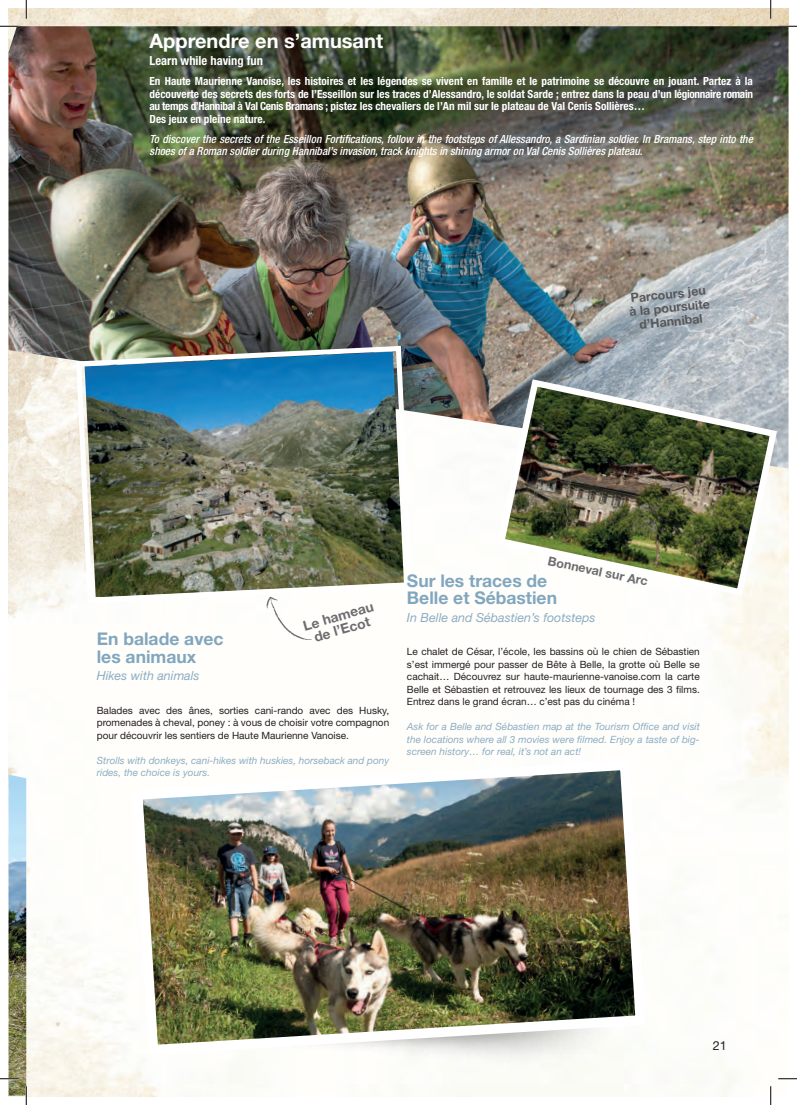
<style>
.page{position:relative;width:797px;height:1105px;background:#fff}
.page>*{position:absolute;margin:0;border:0;box-sizing:border-box;transform-origin:0 0}
.t1{font:700 20px "Helvetica Neue LT Std";color:#fff}
.t2{font:700 17.5px/17.5px "Helvetica Neue LT Std";color:#81a6bf}
.t3{font:700 13.75px/13.8px "Helvetica Neue LT Std";color:#6c6d70;text-align:center}
.t4{font:italic 12.5px "Helvetica Neue LT Std";color:#8cadc4}
.t5{font:700 12.5px/13.8px "Helvetica Neue LT Std";color:#57585a;text-align:center}
.t6{font:700 condensed 12.5px "Helvetica Neue LT Std";color:#fff}
.t7{font:700 12.5px "Helvetica Neue LT Std";color:#6c6d70}
.t8{font:12.5px "Helvetica Neue LT Std";color:#231f20}
.t9{font:700 condensed 11.25px/12.5px "Helvetica Neue LT Std";color:#fff}
.t10{font:italic 500 condensed 11.25px/12.5px "Helvetica Neue LT Std";color:#fff}
.t11{font:10px/12.5px "Helvetica Neue LT Std";color:#231f20;text-align:justify}
.t12{font:italic 10px/12.5px "Helvetica Neue LT Std";color:#8cadc4}
</style>
<div class="page">
<img style="left:9px;top:9px;width:779px;height:1087px">
<img style="left:192px;top:1060px;width:448px;height:36px">
<img style="left:127px;top:755px;width:523px;height:305px">
<img style="left:9px;top:26px;width:779px;height:443px">
<img style="left:73px;top:343px;width:342px;height:263px">
<img style="left:494px;top:376px;width:286px;height:223px">
<svg style="left:266px;top:597px;width:46px;height:43px"></svg>
<svg style="left:0;top:25px;width:19px;height:2px"></svg>
<svg style="left:778px;top:25px;width:19px;height:2px"></svg>
<svg style="left:778px;top:1078px;width:19px;height:1px"></svg>
<svg style="left:25px;top:0;width:2px;height:19px"></svg>
<img style="left:0;top:775px;width:27px;height:330px">
<svg style="left:770px;top:0;width:1px;height:19px"></svg>
<svg style="left:770px;top:1086px;width:1px;height:19px"></svg>
<h1 class="t1" style="left:149px;top:28px;width:235px">Apprendre en s’amusant</h1>
<p class="t6" style="left:149px;top:53px;width:115px">Learn while having fun</p>
<p class="t9" style="left:149px;top:75px;width:605px">En Haute Maurienne Vanoise, les histoires et les légendes se vivent en famille et le patrimoine se découvre en jouant. Partez à la découverte des secrets des forts de l’Esseillon sur les traces d’Alessandro, le soldat Sarde ; entrez dans la peau d’un légionnaire romain au temps d’Hannibal à Val Cenis Bramans ; pistez les chevaliers de l’An mil sur le plateau de Val Cenis Sollières…<br>Des jeux en pleine nature.</p>
<p class="t10" style="left:149px;top:133px;width:605px">To discover the secrets of the Esseillon Fortifications, follow in the footsteps of Allessandro, a Sardinian soldier. In Bramans, step into the shoes of a Roman soldier during Hannibal’s invasion, track knights in shining armor on Val Cenis Sollières plateau.</p>
<p class="t5" style="left:627px;top:291px;width:82px;rotate:-6deg">Parcours jeu à la poursuite d’Hannibal</p>
<h3 class="t3" style="left:301px;top:619px;width:74px;rotate:-16deg">Le hameau de l’Ecot</h3>
<h2 class="t2" style="left:97px;top:630px;width:128px">En balade avec les animaux</h2>
<p class="t4" style="left:97px;top:668px;width:104px">Hikes with animals</p>
<p class="t11" style="left:97px;top:704px;width:294px">Balades avec des ânes, sorties cani-rando avec des Husky, promenades à cheval, poney : à vous de choisir votre compagnon pour découvrir les sentiers de Haute Maurienne Vanoise.</p>
<p class="t12" style="left:97px;top:754px;width:294px">Strolls with donkeys, cani-hikes with huskies, horseback and pony rides, the choice is yours.</p>
<p class="t7" style="left:550px;top:553px;width:103px;rotate:12deg">Bonneval sur Arc</p>
<h2 class="t2" style="left:407px;top:571px;width:152px">Sur les traces de<br>Belle et Sébastien</h2>
<p class="t4" style="left:407px;top:610px;width:190px">In Belle and Sébastien’s footsteps</p>
<p class="t11" style="left:407px;top:645px;width:294px">Le chalet de César, l’école, les bassins où le chien de Sébastien s’est immergé pour passer de Bête à Belle, la grotte où Belle se cachait… Découvrez sur haute-maurienne-vanoise.com la carte Belle et Sébastien et retrouvez les lieux de tournage des 3 films.<br>Entrez dans le grand écran… c’est pas du cinéma !</p>
<p class="t12" style="left:407px;top:720px;width:294px;text-align:justify">Ask for a Belle and Sébastien map at the Tourism Office and visit the locations where all 3 movies were filmed. Enjoy a taste of big&shy;screen history… for real, it’s not an act!</p>
<p class="t8" style="left:713px;top:1038px;width:15px">21</p>
</div>
